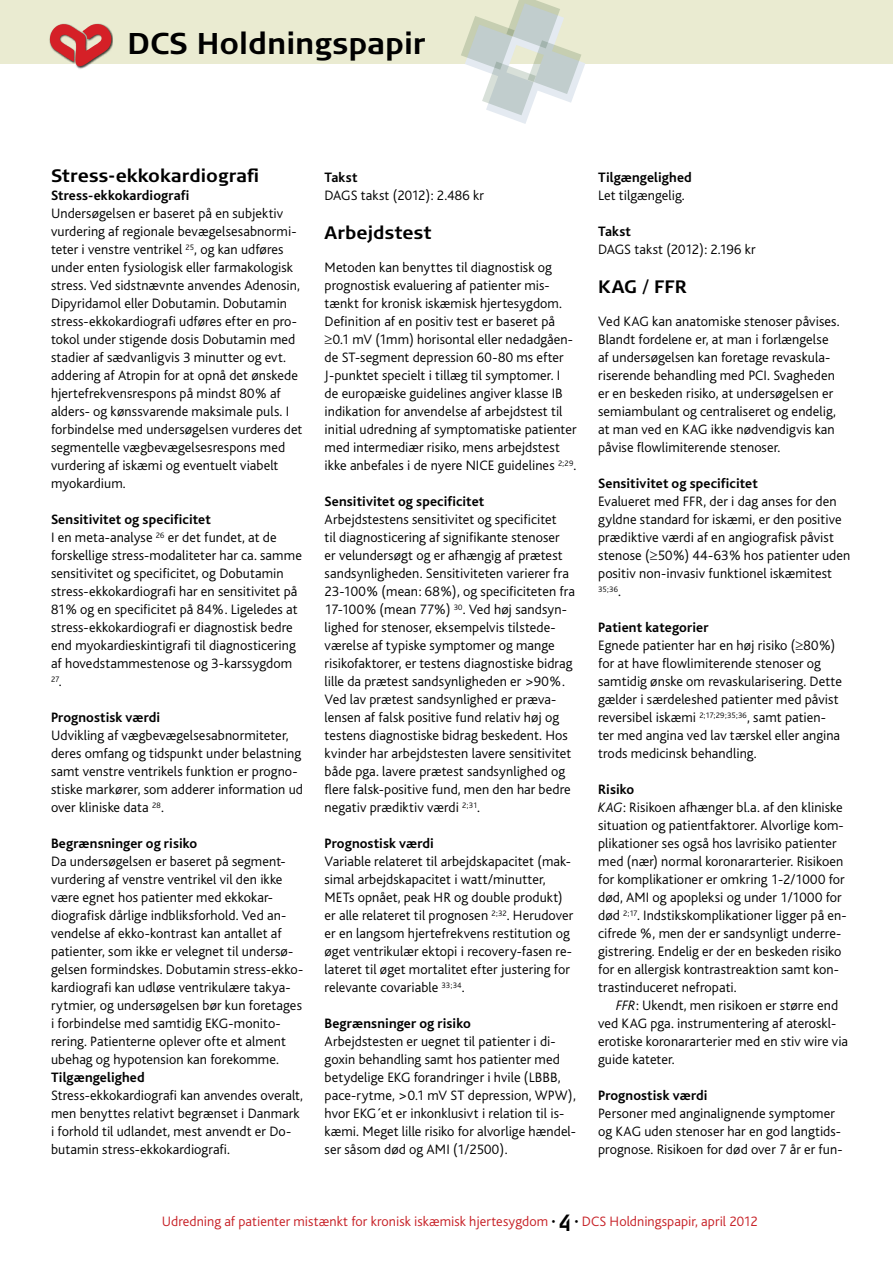
<style>
.page{position:relative;width:893px;height:1263px;background:#fff}
.page>*{position:absolute;margin:0;border:0;box-sizing:border-box;transform-origin:0 0}
.t1{font:700 30px "Signa Normal";color:#000}
.t2{font:700 18px "Signa Normal";color:#000}
.t3{font:300 14.25px/18px "Bliss";letter-spacing:.005em;color:#000}
.t4{font:700 14.25px "Bliss";letter-spacing:.005em;color:#000}
.t5{font:300 14.25px "Bliss";letter-spacing:.005em;color:#c72127}
.t6{font:300 8.25px "Bliss";color:#000}
.s1{font-weight:700}
.s2{font-size:14.25px}
.s3{font-style:italic}
.s4{color:#000}
.s5{font-family:"Signa Column";font-weight:700;font-size:23.1px;color:#000}
</style>
<div class="page">
<div style="left:0;top:0;width:893px;height:63px;background:#eaebd1"></div>
<img style="left:49px;top:23px;width:64px;height:46px">
<svg style="left:50px;top:24px;width:61px;height:42px"></svg>
<svg style="left:461px;top:0;width:124px;height:124px"></svg>
<h1 class="t1" style="left:128px;top:26px;width:300px">DCS Holdningspapir</h1>
<p class="t2" style="left:51px;top:165px;width:210px">Stress-ekkokardiografi</p>
<p class="t4" style="left:51px;top:188px;width:140px">Stress-ekkokardiografi</p>
<p class="t3" style="left:51px;top:205px;width:253px">Undersøgelsen er baseret på en subjektiv vurdering af regionale bevægelsesabnormi&shy;teter i venstre ventrikel <sup>25</sup>, og kan udføres under enten fysiologisk eller farmakologisk stress. Ved sidstnævnte anvendes Adenosin, Dipyridamol eller Dobutamin. Dobutamin stress-ekkokardiografi udføres efter en pro&shy;tokol under stigende dosis Dobutamin med stadier af sædvanligvis 3 minutter og evt. addering af Atropin for at opnå det ønskede hjertefrekvensrespons på mindst 80% af alders- og kønssvarende maksimale puls. I forbindelse med undersøgelsen vurderes det segmentelle vægbevægelsesrespons med vurdering af iskæmi og eventuelt viabelt myokardium.</p>
<p class="t3" style="left:51px;top:511px;width:252px"><span class="s1">Sensitivitet og specificitet<br></span>I en meta-analyse <sup>26</sup> er det fundet, at de forskellige stress-modaliteter har ca. samme sensitivitet og specificitet, og Dobutamin stress-ekkokardiografi har en sensitivitet på 81% og en specificitet på 84%. Ligeledes at stress-ekkokardiografi er diagnostisk bedre end myokardieskintigrafi til diagnosticering af hovedstammestenose og 3-karssygdom</p>
<p class="t6" style="left:51px;top:675px;width:12px">27<span class="s2">.</span></p>
<p class="t4" style="left:51px;top:710px;width:111px">Prognostisk værdi</p>
<p class="t3" style="left:51px;top:727px;width:254px">Udvikling af vægbevægelsesabnormiteter, deres omfang og tidspunkt under belastning samt venstre ventrikels funktion er progno&shy;stiske markører, som adderer information ud over kliniske data <sup>28</sup>.</p>
<p class="t4" style="left:51px;top:836px;width:148px">Begrænsninger og risiko</p>
<p class="t3" style="left:51px;top:853px;width:254px">Da undersøgelsen er baseret på segment&shy;vurdering af venstre ventrikel vil den ikke være egnet hos patienter med ekkokar&shy;diografisk dårlige indbliksforhold. Ved an&shy;vendelse af ekko-kontrast kan antallet af patienter, som ikke er velegnet til undersø&shy;gelsen formindskes. Dobutamin stress-ekko&shy;kardiografi kan udløse ventrikulære takya&shy;rytmier, og undersøgelsen bør kun foretages i forbindelse med samtidig EKG-monito&shy;rering. Patienterne oplever ofte et alment ubehag og hypotension kan forekomme.</p>
<p class="t4" style="left:51px;top:1070px;width:95px">Tilgængelighed</p>
<p class="t3" style="left:51px;top:1087px;width:253px">Stress-ekkokardiografi kan anvendes overalt, men benyttes relativt begrænset i Danmark i forhold til udlandet, mest anvendt er Do&shy;butamin stress-ekkokardiografi.</p>
<p class="t4" style="left:325px;top:170px;width:34px">Takst</p>
<p class="t3" style="left:325px;top:187px;width:161px">DAGS takst (2012): 2.486 kr</p>
<p class="t2" style="left:325px;top:222px;width:108px">Arbejdstest</p>
<p class="t3" style="left:325px;top:259px;width:253px">Metoden kan benyttes til diagnostisk og prognostisk evaluering af patienter mis&shy;tænkt for kronisk iskæmisk hjertesygdom.<br>Definition af en positiv test er baseret på ≥0.1 mV (1mm) horisontal eller nedadgåen&shy;de ST-segment depression 60-80 ms efter J-punktet specielt i tillæg til symptomer. I de europæiske guidelines angiver klasse IB indikation for anvendelse af arbejdstest til initial udredning af symptomatiske patienter med intermediær risiko, mens arbejdstest ikke anbefales i de nyere NICE guidelines <sup>2;29</sup>.</p>
<p class="t4" style="left:325px;top:494px;width:161px">Sensitivitet og specificitet</p>
<p class="t3" style="left:325px;top:511px;width:252px">Arbejdstestens sensitivitet og specificitet<br>til diagnosticering af signifikante stenoser<br>er velundersøgt og er afhængig af prætest sandsynligheden. Sensitiviteten varierer fra 23-100% (mean: 68%), og specificiteten fra 17-100% (mean 77%) <sup>30</sup>. Ved høj sandsyn&shy;lighed for stenoser, eksempelvis tilstede&shy;værelse af typiske symptomer og mange risikofaktorer, er testens diagnostiske bidrag lille da prætest sandsynligheden er &gt;90%.<br>Ved lav prætest sandsynlighed er præva&shy;lensen af falsk positive fund relativ høj og testens diagnostiske bidrag beskedent. Hos kvinder har arbejdstesten lavere sensitivitet både pga. lavere prætest sandsynlighed og flere falsk-positive fund, men den har bedre negativ prædiktiv værdi <sup>2;31</sup>.</p>
<p class="t4" style="left:325px;top:836px;width:111px">Prognostisk værdi</p>
<p class="t3" style="left:325px;top:853px;width:250px">Variable relateret til arbejdskapacitet (mak&shy;simal arbejdskapacitet i watt/minutter, METs opnået, peak HR og double produkt) er alle relateret til prognosen <sup>2;32</sup>. Herudover er en langsom hjertefrekvens restitution og øget ventrikulær ektopi i recovery-fasen re&shy;lateret til øget mortalitet efter justering for relevante covariable <sup>33;34</sup>.</p>
<p class="t4" style="left:325px;top:1016px;width:148px">Begrænsninger og risiko</p>
<p class="t3" style="left:325px;top:1033px;width:253px">Arbejdstesten er uegnet til patienter i di&shy;goxin behandling samt hos patienter med betydelige EKG forandringer i hvile (LBBB, pace-rytme, &gt;0.1 mV ST depression, WPW), hvor EKG´et er inkonklusivt i relation til is&shy;kæmi. Meget lille risiko for alvorlige hændel&shy;ser såsom død og AMI (1/2500).</p>
<p class="t4" style="left:598px;top:170px;width:95px">Tilgængelighed</p>
<p class="t3" style="left:598px;top:187px;width:88px">Let tilgængelig.</p>
<p class="t4" style="left:598px;top:224px;width:34px">Takst</p>
<p class="t3" style="left:598px;top:241px;width:159px">DAGS takst (2012): 2.196 kr</p>
<p class="t2" style="left:598px;top:276px;width:91px">KAG / FFR</p>
<p class="t3" style="left:598px;top:313px;width:243px">Ved KAG kan anatomiske stenoser påvises.<br>Blandt fordelene er, at man i forlængelse af undersøgelsen kan foretage revaskula&shy;riserende behandling med PCI. Svagheden er en beskeden risiko, at undersøgelsen er semiambulant og centraliseret og endelig, at man ved en KAG ikke nødvendigvis kan påvise flowlimiterende stenoser.</p>
<p class="t4" style="left:598px;top:476px;width:161px">Sensitivitet og specificitet</p>
<p class="t3" style="left:598px;top:493px;width:254px">Evalueret med FFR, der i dag anses for den gyldne standard for iskæmi, er den positive prædiktive værdi af en angiografisk påvist stenose (≥50%) 44-63% hos patienter uden positiv non-invasiv funktionel iskæmitest</p>
<p class="t6" style="left:598px;top:585px;width:24px">35;36<span class="s2">.</span></p>
<p class="t3" style="left:598px;top:619px;width:245px"><span class="s1">Patient kategorier<br></span>Egnede patienter har en høj risiko (≥80%) for at have flowlimiterende stenoser og samtidig ønske om revaskularisering. Dette gælder i særdeleshed patienter med påvist reversibel iskæmi <sup>2;17;29;35;36</sup>, samt patien&shy;ter med angina ved lav tærskel eller angina trods medicinsk behandling.</p>
<p class="t3" style="left:598px;top:781px;width:250px"><span class="s1">Risiko<br></span><span class="s3">KAG</span>: Risikoen afhænger bl.a. af den kliniske situation og patientfaktorer. Alvorlige kom&shy;plikationer ses også hos lavrisiko patienter med (nær) normal koronararterier. Risikoen for komplikationer er omkring 1-2/1000 for død, AMI og apopleksi og under 1/1000 for død <sup>2;17</sup>. Indstikskomplikationer ligger på en&shy;cifrede %, men der er sandsynligt underre&shy;gistrering. Endelig er der en beskeden risiko for en allergisk kontrastreaktion samt kon&shy;trastinduceret nefropati.</p>
<p class="t3" style="left:598px;top:997px;width:251px;text-indent:18px"><span class="s3">FFR</span>: Ukendt, men risikoen er større end ved KAG pga. instrumentering af ateroskl&shy;erotiske koronararterier med en stiv wire via guide kateter.</p>
<p class="t4" style="left:598px;top:1088px;width:111px">Prognostisk værdi</p>
<p class="t3" style="left:598px;top:1105px;width:246px">Personer med anginalignende symptomer og KAG uden stenoser har en god langtids&shy;prognose. Risikoen for død over 7 år er fun-</p>
<p class="t5" style="left:162px;top:1214px;width:597px">Udredning af patienter mistænkt for kronisk iskæmisk hjertesygdom <span class="s4">•</span> <span class="s5">4</span> <span class="s4">•</span> DCS Holdningspapir, april 2012</p>
</div>
